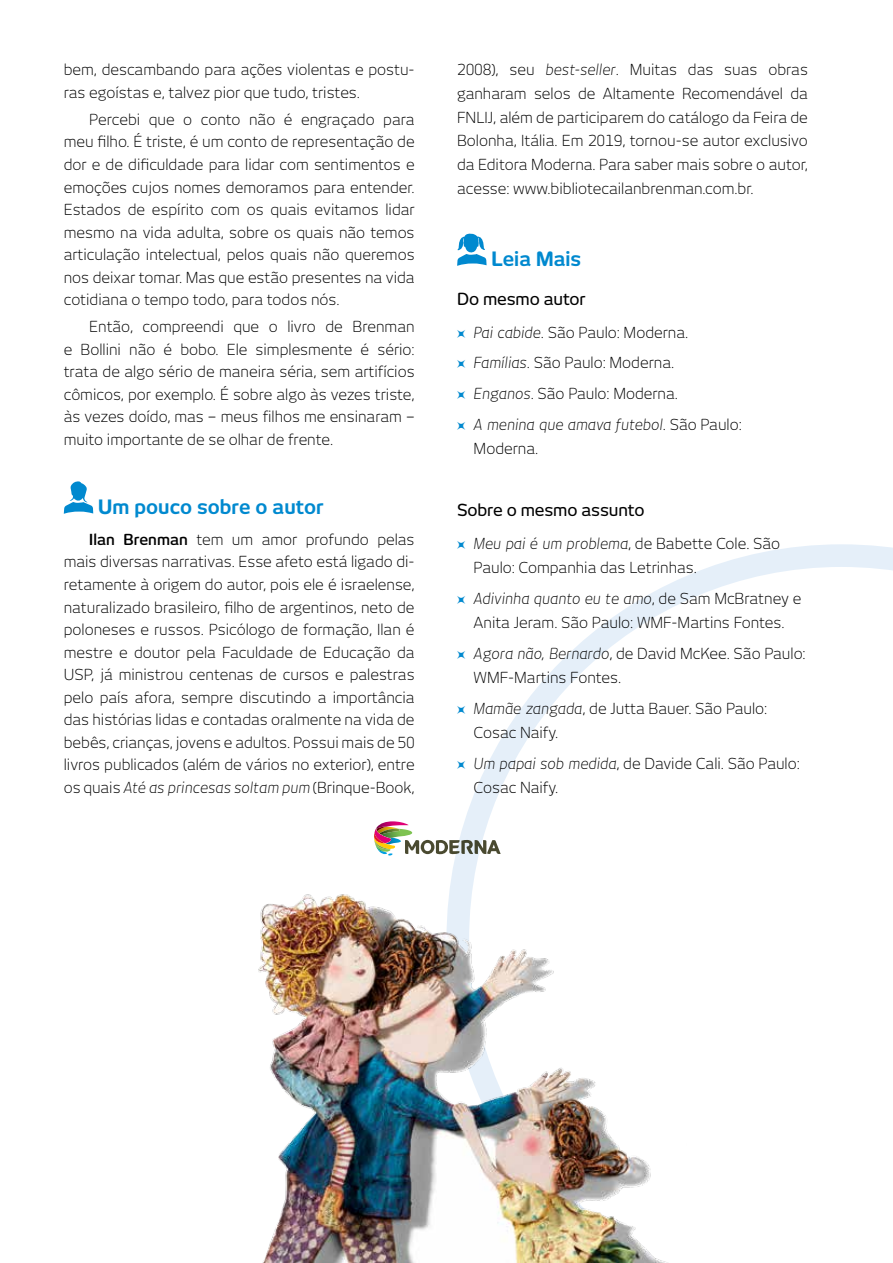
<style>
.page{position:relative;width:893px;height:1263px;background:#fff}
.page>*{position:absolute;margin:0;border:0;box-sizing:border-box;transform-origin:0 0}
.t1{font:700 19.5px "New June";color:#0089cf}
.t2{font:500 16.5px "New June";letter-spacing:-.01em;color:#000}
.t3{font:300 15px/22.5px "New June";color:#000}
.s1{font-weight:600}
.s2{font-style:italic}
.s3{font-family:"Geometric Astroid 01";font-weight:400;font-size:8.25px;color:#0089cf}
</style>
<div class="page">
<svg style="left:475px;top:544px;width:418px;height:249px"></svg>
<svg style="left:457px;top:233px;width:30px;height:33px"></svg>
<svg style="left:64px;top:481px;width:29px;height:33px"></svg>
<img style="left:258px;top:793px;width:410px;height:470px">
<p class="t3" style="left:64px;top:59px;width:352px">bem, descambando para ações violentas e postu&shy;ras egoístas e, talvez pior que tudo, tristes.</p>
<p class="t3" style="left:64px;top:108px;width:352px;text-align:justify;text-indent:26px">Percebi que o conto não é engraçado para meu filho. É triste, é um conto de representação de dor e de dificuldade para lidar com sentimentos e emoções cujos nomes demoramos para entender.<br>Estados de espírito com os quais evitamos lidar mesmo na vida adulta, sobre os quais não temos articulação intelectual, pelos quais não queremos nos deixar tomar. Mas que estão presentes na vida cotidiana o tempo todo, para todos nós.</p>
<p class="t3" style="left:64px;top:315px;width:352px;text-align:justify;text-indent:26px">Então, compreendi que o livro de Brenman e Bollini não é bobo. Ele simplesmente é sério: trata de algo sério de maneira séria, sem artifícios cômicos, por exemplo. É sobre algo às vezes triste, às vezes doído, mas – meus filhos me ensinaram – muito importante de se olhar de frente.</p>
<h1 class="t1" style="left:98px;top:495px;width:227px">Um pouco sobre o autor</h1>
<p class="t3" style="left:64px;top:528px;width:352px;text-align:justify;text-indent:26px"><span class="s1">Ilan Brenman</span> tem um amor profundo pelas mais diversas narrativas. Esse afeto está ligado di&shy;retamente à origem do autor, pois ele é israelense, naturalizado brasileiro, filho de argentinos, neto de poloneses e russos. Psicólogo de formação, Ilan é mestre e doutor pela Faculdade de Educação da USP, já ministrou centenas de cursos e palestras pelo país afora, sempre discutindo a importância das histórias lidas e contadas oralmente na vida de bebês, crianças, jovens e adultos. Possui mais de 50 livros publicados (além de vários no exterior), entre os quais <span class="s2">Até as princesas soltam pum</span> (Brinque-Book,</p>
<p class="t3" style="left:457px;top:58px;width:352px;line-height:23.7px;text-align:justify">2008), seu <span class="s2">best-seller</span>. Muitas das suas obras ganharam selos de Altamente Recomendável da FNLIJ, além de participarem do catálogo da Feira de Bolonha, Itália. Em 2019, tornou-se autor exclusivo da Editora Moderna. Para saber mais sobre o autor, acesse: www.bibliotecailanbrenman.com.br.</p>
<h1 class="t1" style="left:492px;top:247px;width:91px">Leia Mais</h1>
<p class="t2" style="left:457px;top:289px;width:130px">Do mesmo autor</p>
<p class="t3" style="left:457px;top:317px;width:286px;line-height:30.6px"><span class="s3">C</span> <span class="s2">Pai cabide</span>. São Paulo: Moderna.<br><span class="s3">C</span> <span class="s2">Famílias</span>. São Paulo: Moderna.<br><span class="s3">C</span> <span class="s2">Enganos</span>. São Paulo: Moderna.<br><span class="s3">C</span> <span class="s2">A menina que amava futebol</span>. São Paulo:</p>
<p class="t3" style="left:474px;top:437px;width:66px">Moderna.</p>
<p class="t2" style="left:457px;top:501px;width:189px">Sobre o mesmo assunto</p>
<p class="t3" style="left:474px;top:531px;width:308px;line-height:24.3px;text-indent:-16px"><span class="s3">C</span> <span class="s2">Meu pai é um problema</span>, de Babette Cole. São<br>Paulo: Companhia das Letrinhas.</p>
<p class="t3" style="left:457px;top:586px;width:346px;line-height:24.3px;text-align:center"><span class="s3">C</span> <span class="s2">Adivinha quanto eu te amo</span>, de Sam McBratney e<br>Anita Jeram. São Paulo: WMF-Martins Fontes.</p>
<p class="t3" style="left:474px;top:641px;width:334px;line-height:24.3px;text-indent:-16px"><span class="s3">C</span> <span class="s2">Agora não, Bernardo</span>, de David McKee. São Paulo:<br>WMF-Martins Fontes.</p>
<p class="t3" style="left:474px;top:696px;width:295px;line-height:24.3px;text-indent:-16px"><span class="s3">C</span> <span class="s2">Mamãe zangada</span>, de Jutta Bauer. São Paulo:<br>Cosac Naify.</p>
<p class="t3" style="left:474px;top:751px;width:328px;line-height:24.3px;text-indent:-16px"><span class="s3">C</span> <span class="s2">Um papai sob medida</span>, de Davide Cali. São Paulo:<br>Cosac Naify.</p>
</div>
